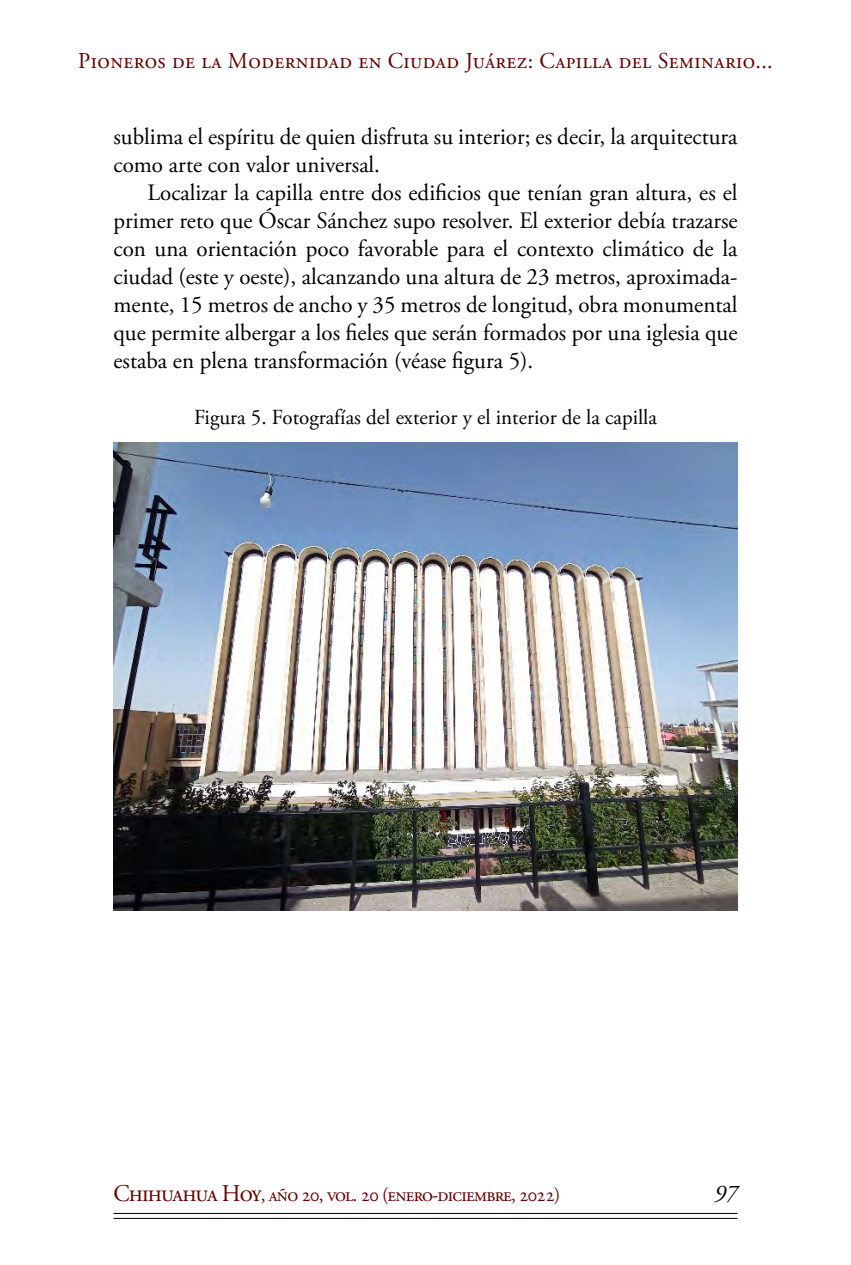
<style>
.page{position:relative;width:851px;height:1265px;background:#fff}
.page>*{position:absolute;margin:0;border:0;box-sizing:border-box;transform-origin:0 0}
.t1{font:italic 24px "Adobe Garamond Pro";color:#000}
.t2{font:23.4px/28px "Adobe Garamond Pro";color:#000}
.t3{font:22.6px "Adobe Garamond Pro";letter-spacing:.02em;color:#660002}
.t4{font:21.4px "Adobe Garamond Pro";letter-spacing:-.015em;color:#000}
.t5{font:19.8px "Adobe Garamond Pro";letter-spacing:-.04em;color:#660002}
.s1{font-size:24px}
</style>
<div class="page">
<hr style="left:113px;top:1212px;width:624px;height:1px;background:#000">
<hr style="left:113px;top:1217px;width:624px;height:1px;background:#000">
<img style="left:113px;top:442px;width:624px;height:468px">
<p class="t3" style="left:78px;top:47px;width:696px">Pioneros de la Modernidad en Ciudad Juárez: Capilla del Seminario...</p>
<p class="t2" style="left:113px;top:123px;width:625px">sublima el espíritu de quien disfruta su interior; es decir, la arquitectura como arte con valor universal.</p>
<p class="t2" style="left:113px;top:179px;width:625px;text-align:justify;text-indent:34px">Localizar la capilla entre dos edificios que tenían gran altura, es el primer reto que Óscar Sánchez supo resolver. El exterior debía trazarse con una orientación poco favorable para el contexto climático de la ciudad (este y oeste), alcanzando una altura de 23 metros, aproximada&shy;mente, 15 metros de ancho y 35 metros de longitud, obra monumental que permite albergar a los fieles que serán formados por una iglesia que estaba en plena transformación (véase figura 5).</p>
<p class="t4" style="left:194px;top:404px;width:464px">Figura 5. Fotografías del exterior y el interior de la capilla</p>
<p class="t5" style="left:113px;top:1182px;width:448px"><span class="s1">Chihuahua Hoy</span>, año 20, vol. 20 (enero-diciembre, 2022)</p>
<p class="t1" style="left:714px;top:1178px;width:25px">97</p>
</div>
